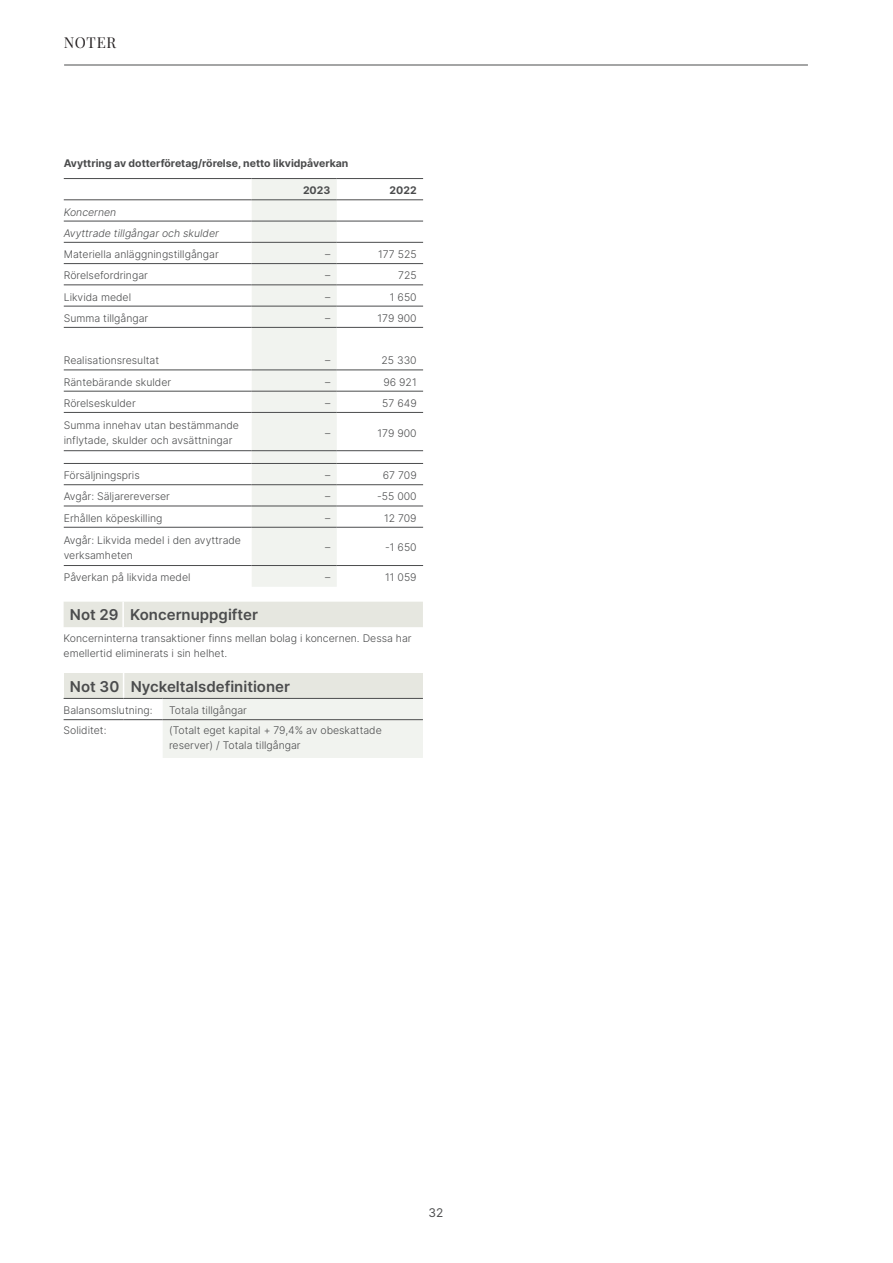
<style>
.page{position:relative;width:893px;height:1263px;background:#fff}
.page>*{position:absolute;margin:0;border:0;box-sizing:border-box;transform-origin:0 0}
.t1{font:600 15px "Inter";color:#4b4c4d}
.t2{font:15px "Playfair Display";letter-spacing:.045em;color:#231f20}
.t3{font:12px "Inter";color:#4b4c4d}
.t4{font:300 10.5px/15px "Inter";color:#4b4c4d}
.t5{font:700 10.5px "Inter";color:#4b4c4d}
.t6{font:italic 300 10.5px/21.3px "Inter";color:#4b4c4d}
</style>
<div class="page">
<div style="left:64px;top:602px;width:359px;height:25px;background:#e6e7e0"></div>
<hr style="left:122px;top:602px;width:2px;height:25px;background:#fff">
<div style="left:64px;top:673px;width:60px;height:25px;background:#e6e7e0"></div>
<div style="left:124px;top:673px;width:299px;height:25px;background:#e6e7e0"></div>
<div style="left:163px;top:699px;width:260px;height:59px;background:#f1f3ef"></div>
<svg style="left:123px;top:673px;width:1px;height:25px"></svg>
<hr style="left:64px;top:698px;width:60px;height:1px;background:#4b4c4d">
<hr style="left:124px;top:698px;width:39px;height:1px;background:#4b4c4d">
<hr style="left:163px;top:698px;width:260px;height:1px;background:#4b4c4d">
<hr style="left:64px;top:719px;width:60px;height:1px;background:#4b4c4d">
<hr style="left:124px;top:719px;width:39px;height:1px;background:#4b4c4d">
<hr style="left:163px;top:719px;width:260px;height:1px;background:#4b4c4d">
<div style="left:252px;top:179px;width:85px;height:408px;background:#f1f3ef"></div>
<hr style="left:252px;top:200px;width:85px;height:1px;background:#4b4c4d">
<hr style="left:337px;top:200px;width:86px;height:1px;background:#4b4c4d">
<hr style="left:64px;top:221px;width:188px;height:1px;background:#4b4c4d">
<hr style="left:64px;top:178px;width:188px;height:1px;background:#4b4c4d">
<hr style="left:252px;top:178px;width:85px;height:1px;background:#4b4c4d">
<hr style="left:337px;top:178px;width:86px;height:1px;background:#4b4c4d">
<hr style="left:64px;top:242px;width:188px;height:1px;background:#4b4c4d">
<hr style="left:252px;top:242px;width:85px;height:1px;background:#4b4c4d">
<hr style="left:337px;top:242px;width:86px;height:1px;background:#4b4c4d">
<hr style="left:64px;top:263px;width:188px;height:1px;background:#4b4c4d">
<hr style="left:252px;top:263px;width:85px;height:1px;background:#4b4c4d">
<hr style="left:337px;top:263px;width:86px;height:1px;background:#4b4c4d">
<hr style="left:64px;top:285px;width:188px;height:1px;background:#4b4c4d">
<hr style="left:252px;top:285px;width:85px;height:1px;background:#4b4c4d">
<hr style="left:337px;top:285px;width:86px;height:1px;background:#4b4c4d">
<hr style="left:64px;top:391px;width:188px;height:1px;background:#4b4c4d">
<hr style="left:252px;top:391px;width:85px;height:1px;background:#4b4c4d">
<hr style="left:337px;top:391px;width:86px;height:1px;background:#4b4c4d">
<hr style="left:64px;top:412px;width:188px;height:1px;background:#4b4c4d">
<hr style="left:252px;top:412px;width:85px;height:1px;background:#4b4c4d">
<hr style="left:337px;top:412px;width:86px;height:1px;background:#4b4c4d">
<hr style="left:64px;top:450px;width:188px;height:1px;background:#4b4c4d">
<hr style="left:252px;top:450px;width:85px;height:1px;background:#4b4c4d">
<hr style="left:337px;top:450px;width:86px;height:1px;background:#4b4c4d">
<hr style="left:64px;top:463px;width:188px;height:1px;background:#4b4c4d">
<hr style="left:252px;top:463px;width:85px;height:1px;background:#4b4c4d">
<hr style="left:337px;top:463px;width:86px;height:1px;background:#4b4c4d">
<hr style="left:64px;top:506px;width:188px;height:1px;background:#4b4c4d">
<hr style="left:252px;top:506px;width:85px;height:1px;background:#4b4c4d">
<hr style="left:337px;top:506px;width:86px;height:1px;background:#4b4c4d">
<hr style="left:64px;top:306px;width:188px;height:1px;background:#4b4c4d">
<hr style="left:252px;top:306px;width:85px;height:1px;background:#4b4c4d">
<hr style="left:337px;top:306px;width:86px;height:1px;background:#4b4c4d">
<hr style="left:64px;top:327px;width:188px;height:1px;background:#4b4c4d">
<hr style="left:252px;top:327px;width:85px;height:1px;background:#4b4c4d">
<hr style="left:337px;top:327px;width:86px;height:1px;background:#4b4c4d">
<hr style="left:64px;top:370px;width:188px;height:1px;background:#4b4c4d">
<hr style="left:252px;top:370px;width:85px;height:1px;background:#4b4c4d">
<hr style="left:337px;top:370px;width:86px;height:1px;background:#4b4c4d">
<hr style="left:64px;top:484px;width:188px;height:1px;background:#4b4c4d">
<hr style="left:252px;top:484px;width:85px;height:1px;background:#4b4c4d">
<hr style="left:337px;top:484px;width:86px;height:1px;background:#4b4c4d">
<hr style="left:64px;top:565px;width:188px;height:1px;background:#4b4c4d">
<hr style="left:252px;top:565px;width:85px;height:1px;background:#4b4c4d">
<hr style="left:337px;top:565px;width:86px;height:1px;background:#4b4c4d">
<hr style="left:64px;top:527px;width:188px;height:1px;background:#4b4c4d">
<hr style="left:252px;top:527px;width:85px;height:1px;background:#4b4c4d">
<hr style="left:337px;top:527px;width:86px;height:1px;background:#4b4c4d">
<hr style="left:64px;top:200px;width:188px;height:1px;background:#4b4c4d">
<hr style="left:252px;top:221px;width:85px;height:1px;background:#4b4c4d">
<hr style="left:337px;top:221px;width:86px;height:1px;background:#4b4c4d">
<hr style="left:64px;top:65px;width:744px;height:1px;background:#4b4c4d">
<h1 class="t2" style="left:64px;top:34px;width:54px">NOTER</h1>
<p class="t5" style="left:64px;top:157px;width:286px">Avyttring av dotterföretag/rörelse, netto likvidpåverkan</p>
<p class="t5" style="left:303px;top:184px;width:29px">2023</p>
<p class="t5" style="left:390px;top:184px;width:29px">2022</p>
<p class="t6" style="left:64px;top:201px;width:157px">Koncernen<br>Avyttrade tillgångar och skulder</p>
<p class="t4" style="left:64px;top:247px;width:157px">Materiella anläggningstillgångar</p>
<p class="t4" style="left:325px;top:247px;width:7px">–</p>
<p class="t4" style="left:378px;top:247px;width:40px">177 525</p>
<p class="t4" style="left:64px;top:268px;width:86px">Rörelsefordringar</p>
<p class="t4" style="left:325px;top:268px;width:7px">–</p>
<p class="t4" style="left:398px;top:268px;width:20px">725</p>
<p class="t4" style="left:64px;top:289px;width:69px">Likvida medel</p>
<p class="t4" style="left:325px;top:289px;width:7px">–</p>
<p class="t4" style="left:390px;top:289px;width:28px">1 650</p>
<p class="t4" style="left:64px;top:310px;width:86px">Summa tillgångar</p>
<p class="t4" style="left:325px;top:310px;width:7px">–</p>
<p class="t4" style="left:378px;top:310px;width:41px">179 900</p>
<p class="t4" style="left:64px;top:353px;width:97px">Realisationsresultat</p>
<p class="t4" style="left:325px;top:353px;width:7px">–</p>
<p class="t4" style="left:381px;top:353px;width:37px">25 330</p>
<p class="t4" style="left:64px;top:374px;width:109px">Räntebärande skulder</p>
<p class="t4" style="left:325px;top:374px;width:7px">–</p>
<p class="t4" style="left:383px;top:374px;width:35px">96 921</p>
<p class="t4" style="left:64px;top:395px;width:74px">Rörelseskulder</p>
<p class="t4" style="left:325px;top:395px;width:7px">–</p>
<p class="t4" style="left:382px;top:395px;width:36px">57 649</p>
<p class="t4" style="left:64px;top:418px;width:177px">Summa innehav utan bestämmande inflytade, skulder och avsättningar</p>
<p class="t4" style="left:325px;top:425px;width:7px">–</p>
<p class="t4" style="left:378px;top:425px;width:41px">179 900</p>
<p class="t4" style="left:64px;top:468px;width:77px">Försäljningspris</p>
<p class="t4" style="left:325px;top:468px;width:7px">–</p>
<p class="t4" style="left:383px;top:468px;width:35px">67 709</p>
<p class="t4" style="left:64px;top:489px;width:108px">Avgår: Säljarereverser</p>
<p class="t4" style="left:325px;top:489px;width:7px">–</p>
<p class="t4" style="left:377px;top:489px;width:41px">-55 000</p>
<p class="t4" style="left:64px;top:510px;width:100px">Erhållen köpeskilling</p>
<p class="t4" style="left:325px;top:510px;width:7px">–</p>
<p class="t4" style="left:384px;top:510px;width:34px">12 709</p>
<p class="t4" style="left:64px;top:532px;width:179px">Avgår: Likvida medel i den avyttrade verksamheten</p>
<p class="t4" style="left:325px;top:540px;width:7px">–</p>
<p class="t4" style="left:385px;top:540px;width:33px">-1 650</p>
<p class="t4" style="left:64px;top:570px;width:128px">Påverkan på likvida medel</p>
<p class="t4" style="left:325px;top:570px;width:7px">–</p>
<p class="t4" style="left:385px;top:570px;width:33px">11 059</p>
<h1 class="t1" style="left:70px;top:606px;width:190px">Not 29 Koncernuppgifter</h1>
<p class="t4" style="left:64px;top:630px;width:349px">Koncerninterna transaktioner finns mellan bolag i koncernen. Dessa har emellertid eliminerats i sin helhet.</p>
<h1 class="t1" style="left:70px;top:677px;width:222px">Not 30 Nyckeltalsdefinitioner</h1>
<p class="t4" style="left:64px;top:703px;width:90px">Balansomslutning:</p>
<p class="t4" style="left:169px;top:703px;width:79px">Totala tillgångar</p>
<p class="t4" style="left:64px;top:723px;width:44px">Soliditet:</p>
<p class="t4" style="left:169px;top:723px;width:214px">(Totalt eget kapital + 79,4% av obeskattade reserver) / Totala tillgångar</p>
<p class="t3" style="left:429px;top:1205px;width:16px">32</p>
</div>
